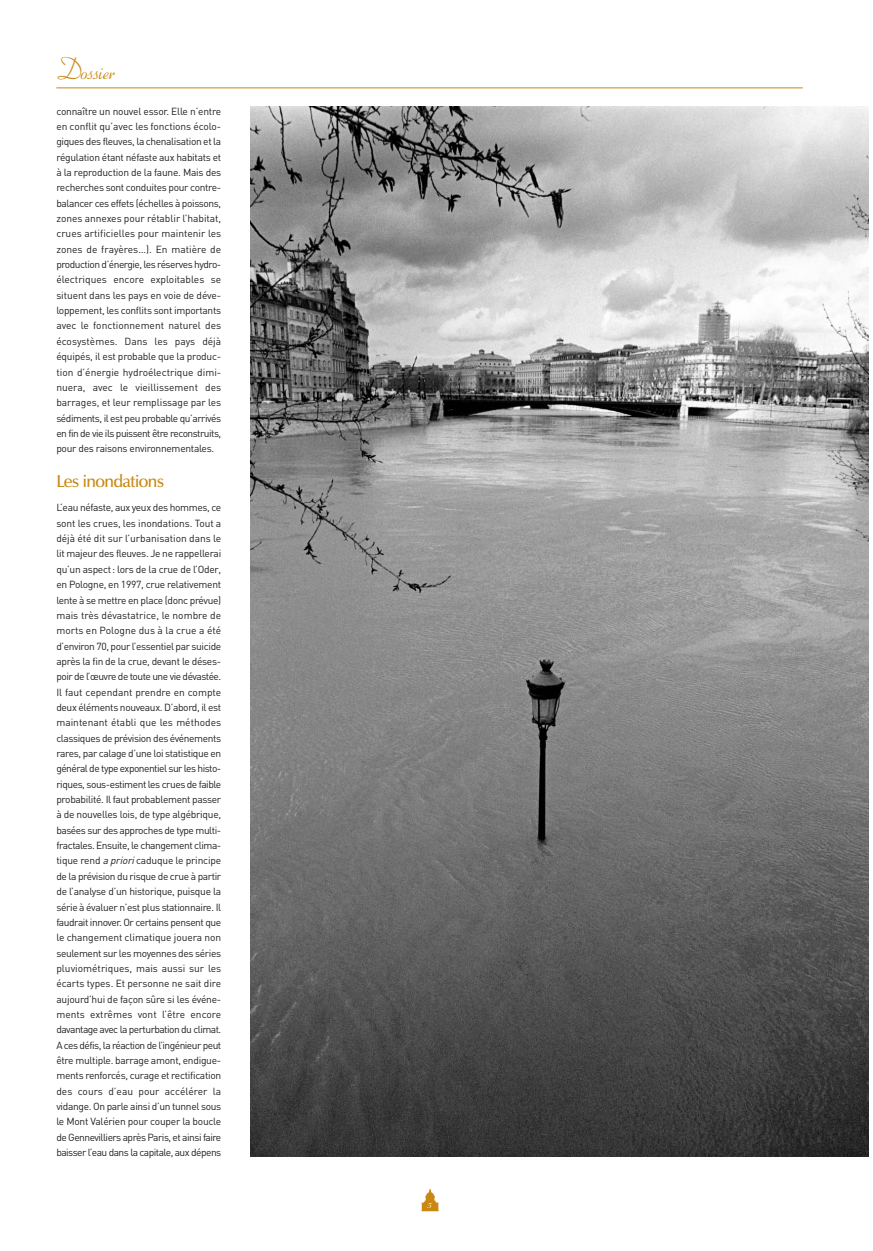
<style>
.page{position:relative;width:873px;height:1251px;background:#fff}
.page>*{position:absolute;margin:0;border:0;box-sizing:border-box;transform-origin:0 0}
.t1{font:30.6px "Ribbon 131 BT";letter-spacing:-.02em;color:#c88812}
.t2{font:600 17.4px "Zapf Humanist 601 BT";letter-spacing:-.035em;color:#c88812}
.t3{font:700 11.25px "Ribbon 131 BT";color:#fff}
.t4{font:10.2px/15.3px "DIN";letter-spacing:-.05em;color:#231f20;text-align:justify}
.s1{font-style:italic}
</style>
<div class="page">
<svg style="left:421px;top:1188px;width:18px;height:22px"></svg>
<hr style="left:56px;top:88px;width:746px;height:1px;background:#c88812">
<img style="left:250px;top:107px;width:618px;height:1049px">
<h1 class="t1" style="left:59px;top:57px;width:61px">Dossier</h1>
<p class="t4" style="left:56px;top:105px;width:166px">connaître un nouvel essor. Elle n’entre en conflit qu’avec les fonctions écolo&shy;giques des fleuves, la chenalisation et la régulation étant néfaste aux habitats et à la reproduction de la faune. Mais des recherches sont conduites pour contre&shy;balancer ces effets (échelles à poissons, zones annexes pour rétablir l’habitat, crues artificielles pour maintenir les zones de frayères…). En matière de production d’énergie, les réserves hydro&shy;électriques encore exploitables se situent dans les pays en voie de déve&shy;loppement, les conflits sont importants avec le fonctionnement naturel des écosystèmes. Dans les pays déjà équipés, il est probable que la produc&shy;tion d’énergie hydroélectrique dimi&shy;nuera, avec le vieillissement des barrages, et leur remplissage par les sédiments, il est peu probable qu’arrivés en fin de vie ils puissent être reconstruits, pour des raisons environnementales.</p>
<h2 class="t2" style="left:56px;top:475px;width:109px">Les inondations</h2>
<p class="t4" style="left:56px;top:502px;width:166px">L’eau néfaste, aux yeux des hommes, ce sont les crues, les inondations. Tout a déjà été dit sur l’urbanisation dans le lit majeur des fleuves. Je ne rappellerai qu’un aspect: lors de la crue de l’Oder, en Pologne, en 1997, crue relativement lente à se mettre en place (donc prévue) mais très dévastatrice, le nombre de morts en Pologne dus à la crue a été d’environ 70, pour l’essentiel par suicide après la fin de la crue, devant le déses&shy;poir de l’œuvre de toute une vie dévastée.<br>Il faut cependant prendre en compte deux éléments nouveaux. D’abord, il est maintenant établi que les méthodes classiques de prévision des événements rares, par calage d’une loi statistique en général de type exponentiel sur les histo&shy;riques, sous-estiment les crues de faible probabilité. Il faut probablement passer à de nouvelles lois, de type algébrique, basées sur des approches de type multi&shy;fractales. Ensuite, le changement clima&shy;tique rend <span class="s1">a priori</span>caduque le principe de la prévision du risque de crue à partir de l’analyse d’un historique, puisque la série à évaluer n’est plus stationnaire. Il faudrait innover. Or certains pensent que le changement climatique jouera non seulement sur les moyennes des séries pluviométriques, mais aussi sur les écarts types. Et personne ne sait dire aujourd’hui de façon sûre si les événe&shy;ments extrêmes vont l’être encore davantage avec la perturbation du climat.<br>A ces défis, la réaction de l’ingénieur peut être multiple. barrage amont, endigue&shy;ments renforcés, curage et rectification des cours d’eau pour accélérer la vidange. On parle ainsi d’un tunnel sous le Mont Valérien pour couper la boucle de Gennevilliers après Paris, et ainsi faire baisser l’eau dans la capitale, aux dépens</p>
<p class="t3" style="left:428px;top:1199px;width:6px">5</p>
</div>
